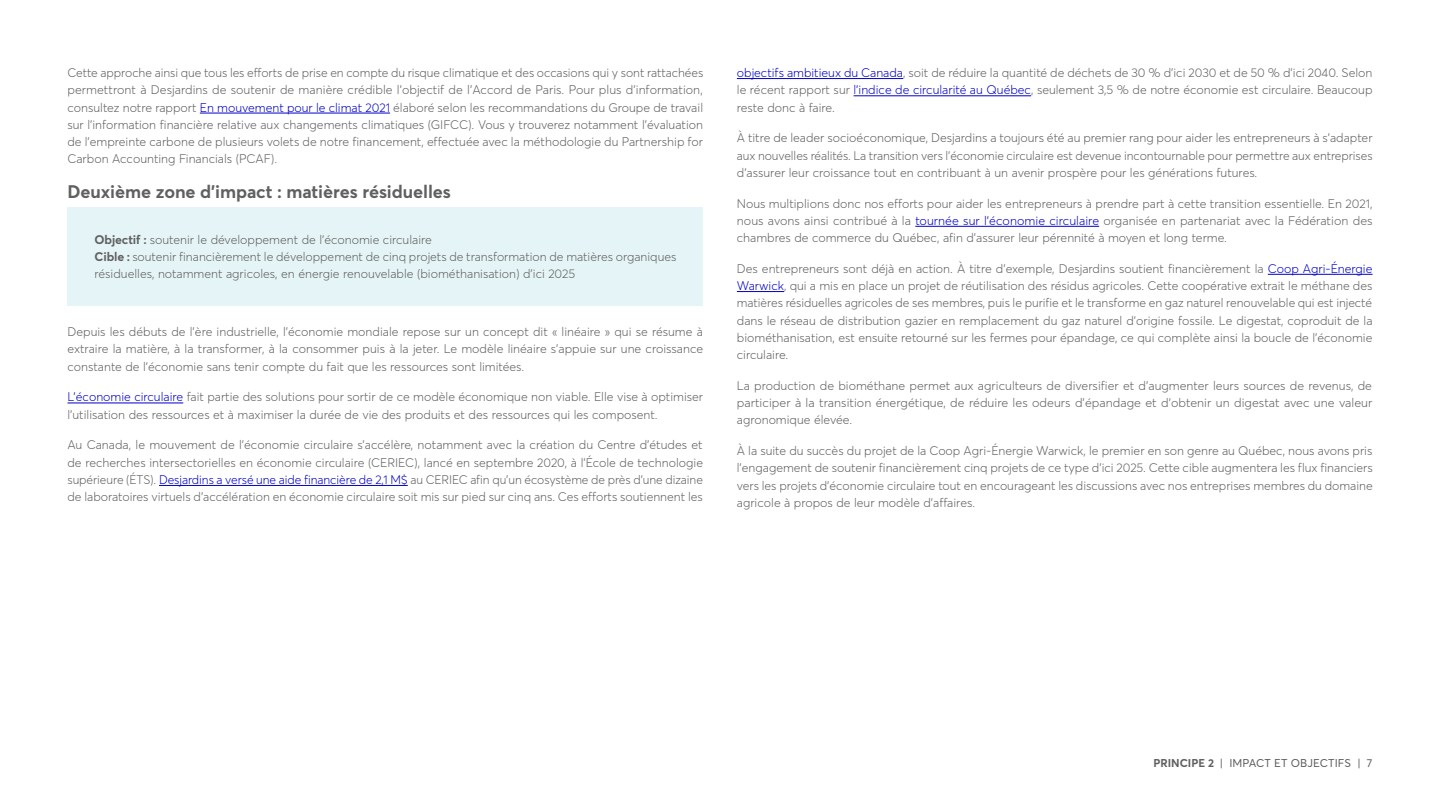
<style>
.page{position:relative;width:1440px;height:810px;background:#fff}
.page>*{position:absolute;margin:0;border:0;box-sizing:border-box;transform-origin:0 0}
.t1{font:700 18px "Averta";letter-spacing:-.005em;color:#606060}
.t2{font:300 12.38px/17.2px "Averta";color:#606060;text-align:justify}
.t3{font:11.25px "Averta";letter-spacing:.01em;color:#606060}
.s1{color:#0000c8}
.s2{font-weight:700}
</style>
<div class="page">
<hr style="left:200px;top:113px;width:190px;height:1px;background:#0000c8">
<hr style="left:68px;top:403px;width:115px;height:1px;background:#0000c8">
<hr style="left:159px;top:485px;width:249px;height:1px;background:#0000c8">
<div style="left:68px;top:207px;width:635px;height:98px;background:#e5f4f6"></div>
<hr style="left:737px;top:78px;width:166px;height:1px;background:#0000c8">
<hr style="left:854px;top:96px;width:177px;height:1px;background:#0000c8">
<hr style="left:915px;top:226px;width:184px;height:1px;background:#0000c8">
<hr style="left:1268px;top:274px;width:104px;height:1px;background:#0000c8">
<hr style="left:737px;top:291px;width:47px;height:1px;background:#0000c8">
<p class="t2" style="left:68px;top:64px;width:637px">Cette approche ainsi que tous les efforts de prise en compte du risque climatique et des occasions qui y sont rattachées permettront à Desjardins de soutenir de manière crédible l’objectif de l’Accord de Paris. Pour plus d’information, consultez notre rapport <span class="s1">En mouvement pour le climat 2021</span> élaboré selon les recommandations du Groupe de travail sur l’information financière relative aux changements climatiques (GIFCC). Vous y trouverez notamment l’évaluation de l’empreinte carbone de plusieurs volets de notre financement, effectuée avec la méthodologie du Partnership for Carbon Accounting Financials (PCAF).</p>
<h4 class="t1" style="left:68px;top:181px;width:385px">Deuxième zone d’impact : matières résiduelles</h4>
<p class="t2" style="left:94px;top:231px;width:339px"><span class="s2">Objectif :</span> soutenir le développement de l’économie circulaire</p>
<p class="t2" style="left:94px;top:248px;width:583px"><span class="s2">Cible :</span> soutenir financièrement le développement de cinq projets de transformation de matières organiques résiduelles, notamment agricoles, en énergie renouvelable (biométhanisation) d’ici 2025</p>
<p class="t2" style="left:68px;top:323px;width:637px">Depuis les débuts de l’ère industrielle, l’économie mondiale repose sur un concept dit « linéaire » qui se résume à extraire la matière, à la transformer, à la consommer puis à la jeter. Le modèle linéaire s’appuie sur une croissance constante de l’économie sans tenir compte du fait que les ressources sont limitées.</p>
<p class="t2" style="left:68px;top:388px;width:637px"><span class="s1">L’économie circulaire</span> fait partie des solutions pour sortir de ce modèle économique non viable. Elle vise à optimiser l’utilisation des ressources et à maximiser la durée de vie des produits et des ressources qui les composent.</p>
<p class="t2" style="left:68px;top:436px;width:637px">Au Canada, le mouvement de l’économie circulaire s’accélère, notamment avec la création du Centre d’études et de recherches intersectorielles en économie circulaire (CERIEC), lancé en septembre 2020, à l’École de technologie supérieure (ÉTS). <span class="s1">Desjardins a versé une aide financière de 2,1 M$</span> au CERIEC afin qu’un écosystème de près d’une dizaine de laboratoires virtuels d’accélération en économie circulaire soit mis sur pied sur cinq ans. Ces efforts soutiennent les</p>
<p class="t2" style="left:737px;top:64px;width:637px"><span class="s1">objectifs ambitieux du Canada</span>, soit de réduire la quantité de déchets de 30 % d’ici 2030 et de 50 % d’ici 2040. Selon le récent rapport sur <span class="s1">l’indice de circularité au Québec</span>, seulement 3,5 % de notre économie est circulaire. Beaucoup reste donc à faire.</p>
<p class="t2" style="left:737px;top:129px;width:637px">À titre de leader socioéconomique, Desjardins a toujours été au premier rang pour aider les entrepreneurs à s’adapter aux nouvelles réalités. La transition vers l’économie circulaire est devenue incontournable pour permettre aux entreprises d’assurer leur croissance tout en contribuant à un avenir prospère pour les générations futures.</p>
<p class="t2" style="left:737px;top:194px;width:637px">Nous multiplions donc nos efforts pour aider les entrepreneurs à prendre part à cette transition essentielle. En 2021, nous avons ainsi contribué à la <span class="s1">tournée sur l’économie circulaire</span> organisée en partenariat avec la Fédération des chambres de commerce du Québec, afin d’assurer leur pérennité à moyen et long terme.</p>
<p class="t2" style="left:737px;top:260px;width:637px">Des entrepreneurs sont déjà en action. À titre d’exemple, Desjardins soutient financièrement la <span class="s1">Coop Agri-Énergie Warwick</span>, qui a mis en place un projet de réutilisation des résidus agricoles. Cette coopérative extrait le méthane des matières résiduelles agricoles de ses membres, puis le purifie et le transforme en gaz naturel renouvelable qui est injecté dans le réseau de distribution gazier en remplacement du gaz naturel d’origine fossile. Le digestat, coproduit de la biométhanisation, est ensuite retourné sur les fermes pour épandage, ce qui complète ainsi la boucle de l’économie circulaire.</p>
<p class="t2" style="left:737px;top:377px;width:637px">La production de biométhane permet aux agriculteurs de diversifier et d’augmenter leurs sources de revenus, de participer à la transition énergétique, de réduire les odeurs d’épandage et d’obtenir un digestat avec une valeur agronomique élevée.</p>
<p class="t2" style="left:737px;top:442px;width:637px">À la suite du succès du projet de la Coop Agri-Énergie Warwick, le premier en son genre au Québec, nous avons pris l’engagement de soutenir financièrement cinq projets de ce type d’ici 2025. Cette cible augmentera les flux financiers vers les projets d’économie circulaire tout en encourageant les discussions avec nos entreprises membres du domaine agricole à propos de leur modèle d’affaires.</p>
<p class="t3" style="left:1154px;top:756px;width:220px"><span class="s2">PRINCIPE 2</span> | IMPACT ET OBJECTIFS | 7</p>
</div>
